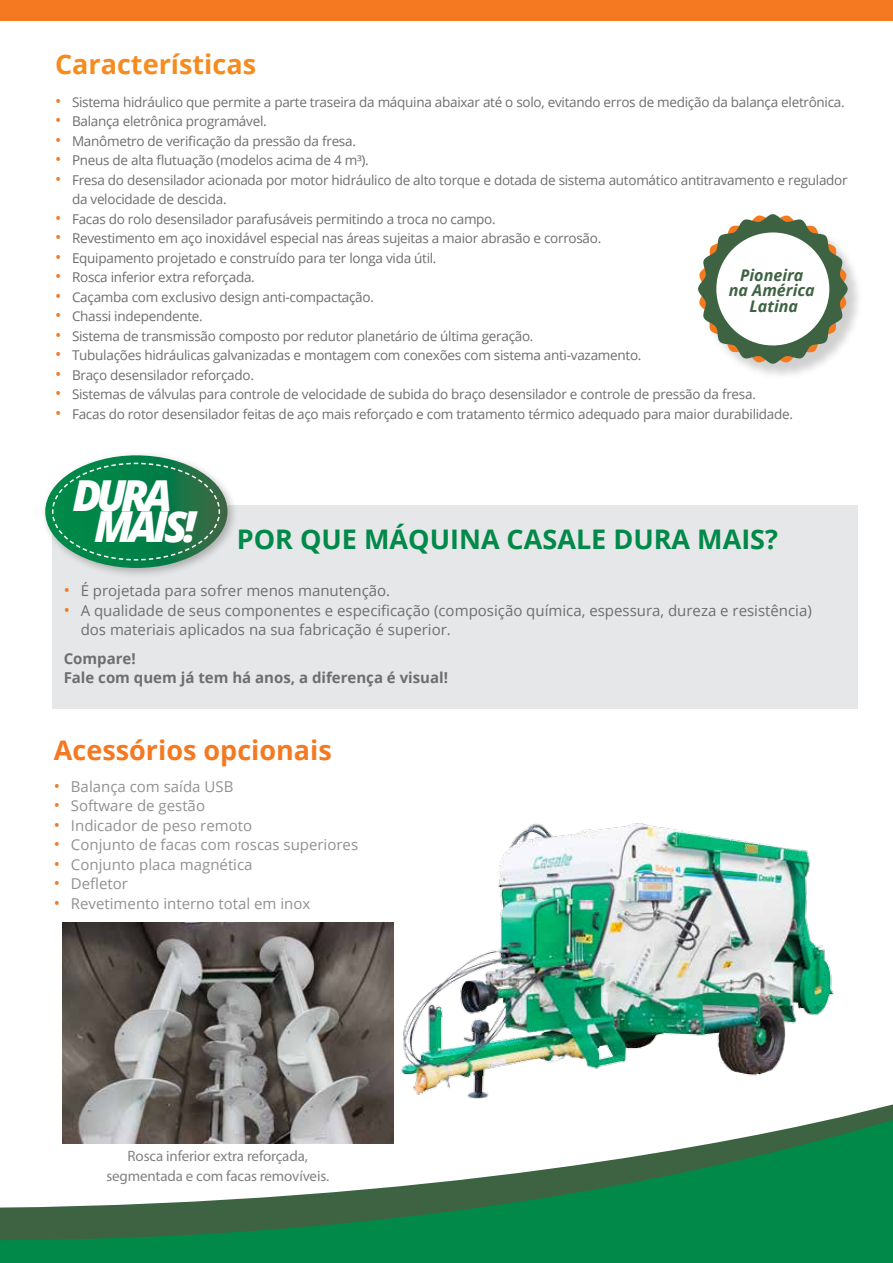
<style>
.page{position:relative;width:893px;height:1263px;background:#fff}
.page>*{position:absolute;margin:0;border:0;box-sizing:border-box;transform-origin:0 0}
.t1{font:italic 800 42.75px/31.2px "Open Sans";letter-spacing:-.115em;color:#fff;text-align:center}
.t2{font:700 27px "Open Sans";color:#008948}
.t3{font:700 27px "Open Sans";color:#f47920}
.t4{font:700 27px "Open Sans";color:#f68b1f}
.t5{font:italic 700 16.05px/15.8px "Open Sans";color:#3e6343;text-align:center}
.t6{font:15px/19.5px "Open Sans";color:#6d6e71}
.t7{font:15px "Open Sans";color:#8f9194}
.t8{font:15px/19.5px "Myriad Pro";letter-spacing:-.01em;color:#808284;text-align:center}
.t9{font:700 15px/19.5px "Open Sans";color:#6d6e71}
.t10{font:13.5px/19.5px "Open Sans";letter-spacing:-.02em;color:#6d6e71}
.s1{font-size:16.5px;color:#f47920}
</style>
<div class="page">
<svg style="left:0;top:1127px;width:893px;height:136px"></svg>
<div style="left:699px;top:215px;width:165px;height:165px;background:#000;opacity:.19"></div>
<svg style="left:698px;top:214px;width:150px;height:150px"></svg>
<div style="left:716px;top:232px;width:113px;height:113px;background:#fff;border-radius:50%"></div>
<div style="left:52px;top:505px;width:805px;height:204px;background:#e6e7e8"></div>
<div style="left:40px;top:450px;width:199px;height:129px;background:#000;opacity:.26"></div>
<svg style="left:45px;top:455px;width:183px;height:113px"></svg>
<img style="left:62px;top:923px;width:331px;height:220px">
<img style="left:332px;top:823px;width:561px;height:304px">
<div style="left:0;top:0;width:893px;height:21px;background:#f47920"></div>
<h2 class="t4" style="left:55px;top:46px;width:203px">Características</h2>
<p class="t10" style="left:55px;top:92px;width:791px"><span class="s1">•</span> Sistema hidráulico que permite a parte traseira da máquina abaixar até o solo, evitando erros de medição da balança eletrônica.</p>
<p class="t10" style="left:55px;top:111px;width:213px"><span class="s1">•</span> Balança eletrônica programável.</p>
<p class="t10" style="left:55px;top:131px;width:302px"><span class="s1">•</span> Manômetro de verificação da pressão da fresa.</p>
<p class="t10" style="left:55px;top:150px;width:315px"><span class="s1">•</span> Pneus de alta flutuação (modelos acima de 4 m³).</p>
<p class="t10" style="left:72px;top:170px;width:777px;text-indent:-17px"><span class="s1">•</span> Fresa do desensilador acionada por motor hidráulico de alto torque e dotada de sistema automático antitravamento e regulador da velocidade de descida.</p>
<p class="t10" style="left:55px;top:209px;width:442px"><span class="s1">•</span> Facas do rolo desensilador parafusáveis permitindo a troca no campo.</p>
<p class="t10" style="left:55px;top:228px;width:548px"><span class="s1">•</span> Revestimento em aço inoxidável especial nas áreas sujeitas a maior abrasão e corrosão.</p>
<p class="t10" style="left:55px;top:248px;width:383px"><span class="s1">•</span> Equipamento projetado e construído para ter longa vida útil.</p>
<p class="t10" style="left:55px;top:267px;width:201px"><span class="s1">•</span> Rosca inferior extra reforçada.</p>
<p class="t10" style="left:55px;top:287px;width:320px"><span class="s1">•</span> Caçamba com exclusivo design anti-compactação.</p>
<p class="t10" style="left:55px;top:306px;width:149px"><span class="s1">•</span> Chassi independente.</p>
<p class="t10" style="left:55px;top:326px;width:480px"><span class="s1">•</span> Sistema de transmissão composto por redutor planetário de última geração.</p>
<p class="t10" style="left:55px;top:345px;width:588px"><span class="s1">•</span> Tubulações hidráulicas galvanizadas e montagem com conexões com sistema anti-vazamento.</p>
<p class="t10" style="left:55px;top:365px;width:200px"><span class="s1">•</span> Braço desensilador reforçado.</p>
<p class="t10" style="left:55px;top:384px;width:702px"><span class="s1">•</span> Sistemas de válvulas para controle de velocidade de subida do braço desensilador e controle de pressão da fresa.</p>
<p class="t10" style="left:55px;top:404px;width:740px"><span class="s1">•</span> Facas do rotor desensilador feitas de aço mais reforçado e com tratamento térmico adequado para maior durabilidade.</p>
<p class="t5" style="left:729px;top:266px;width:88px">Pioneira na América<br>Latina</p>
<h1 class="t1" style="left:73px;top:478px;width:125px">DURA<br>MAIS!</h1>
<h2 class="t2" style="left:237px;top:520px;width:543px">POR QUE MÁQUINA CASALE DURA MAIS?</h2>
<p class="t6" style="left:64px;top:580px;width:328px"><span class="s1">•</span> É projetada para sofrer menos manutenção.</p>
<p class="t6" style="left:81px;top:600px;width:733px;text-indent:-17px"><span class="s1">•</span> A qualidade de seus componentes e especificação (composição química, espessura, dureza e resistência) dos materiais aplicados na sua fabricação é superior.</p>
<p class="t9" style="left:64px;top:648px;width:386px">Compare!<br>Fale com quem já tem há anos, a diferença é visual!</p>
<h2 class="t3" style="left:54px;top:731px;width:279px">Acessórios opcionais</h2>
<p class="t7" style="left:54px;top:776px;width:181px"><span class="s1">•</span> Balança com saída USB</p>
<p class="t7" style="left:54px;top:796px;width:153px"><span class="s1">•</span> Software de gestão</p>
<p class="t7" style="left:54px;top:815px;width:200px"><span class="s1">•</span> Indicador de peso remoto</p>
<p class="t7" style="left:54px;top:835px;width:306px"><span class="s1">•</span> Conjunto de facas com roscas superiores</p>
<p class="t7" style="left:54px;top:854px;width:200px"><span class="s1">•</span> Conjunto placa magnética</p>
<p class="t7" style="left:54px;top:874px;width:76px"><span class="s1">•</span> Defletor</p>
<p class="t7" style="left:54px;top:893px;width:258px"><span class="s1">•</span> Revetimento interno total em inox</p>
<p class="t8" style="left:106px;top:1146px;width:224px">Rosca inferior extra reforçada, segmentada e com facas removíveis.</p>
</div>
